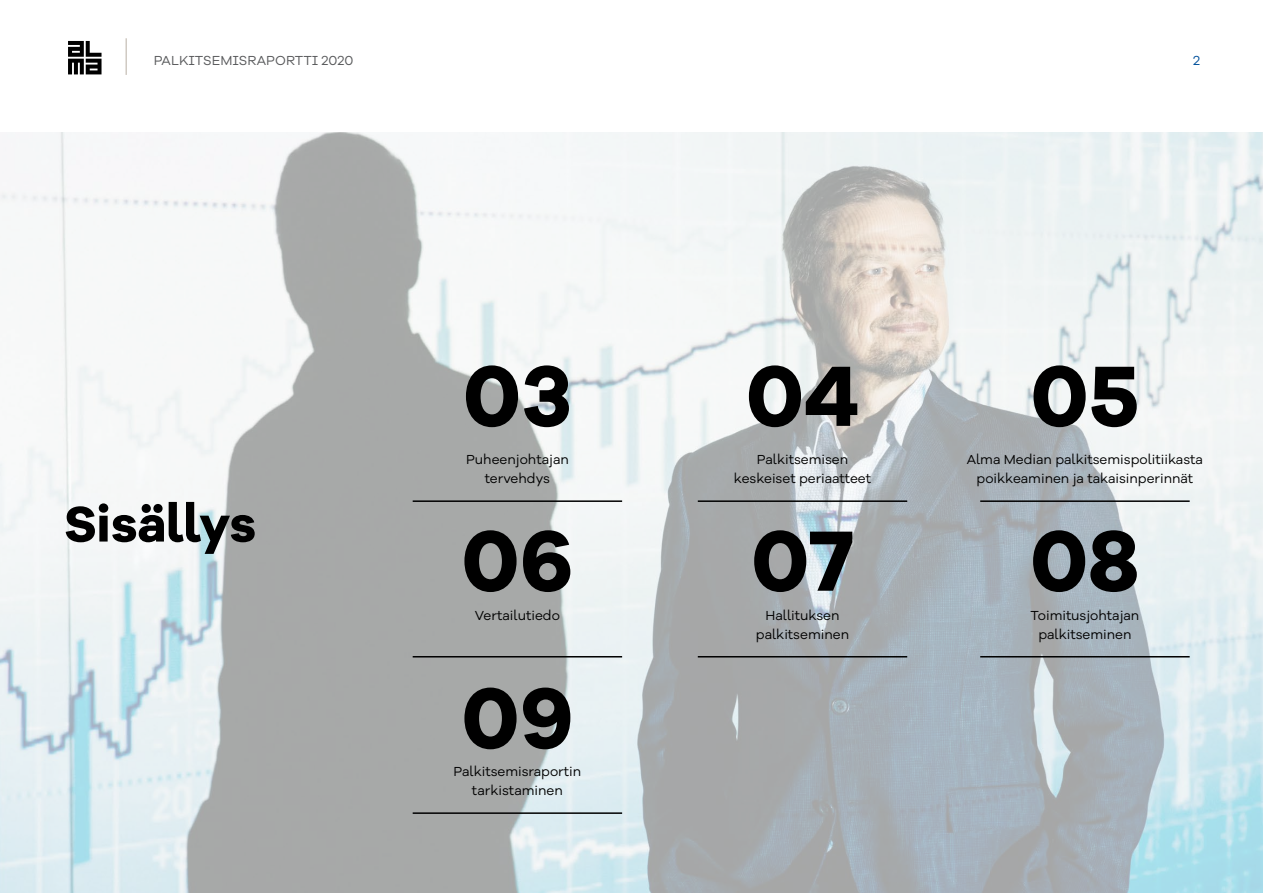
<style>
.page{position:relative;width:1263px;height:893px;background:#fff}
.page>*{position:absolute;margin:0;border:0;box-sizing:border-box;transform-origin:0 0}
.t1{font:700 88.2px/164.9px "Galano Grotesque Alt";color:#000}
.t2{font:700 51.45px "Galano Grotesque Alt";color:#000}
.t3{font:13.5px/19.5px "Galano Grotesque Alt";color:#000;text-align:center}
.t4{font:13.5px "Galano Grotesque Alt";letter-spacing:.01em;color:#58595b}
.t5{font:13.5px "Galano Grotesque Alt";color:#00509b}
</style>
<div class="page">
<hr style="left:126px;top:38px;width:1px;height:37px;background:#b9afa5">
<svg style="left:68px;top:41px;width:34px;height:33px"></svg>
<img style="left:0;top:132px;width:1263px;height:761px">
<hr style="left:413px;top:656px;width:209px;height:1px;background:#000">
<hr style="left:413px;top:812px;width:209px;height:2px;background:#000">
<hr style="left:413px;top:500px;width:209px;height:2px;background:#000">
<hr style="left:698px;top:656px;width:209px;height:1px;background:#000">
<hr style="left:698px;top:500px;width:209px;height:2px;background:#000">
<hr style="left:980px;top:656px;width:210px;height:1px;background:#000">
<hr style="left:980px;top:500px;width:210px;height:2px;background:#000">
<p class="t4" style="left:154px;top:51px;width:201px">PALKITSEMISRAPORTTI 2020</p>
<p class="t5" style="left:1193px;top:51px;width:8px">2</p>
<h2 class="t2" style="left:64px;top:491px;width:194px">Sisällys</h2>
<h1 class="t1" style="left:461px;top:311px;width:114px">03<br>06</h1>
<p class="t3" style="left:466px;top:449px;width:104px">Puheenjohtajan tervehdys</p>
<p class="t3" style="left:475px;top:605px;width:86px">Vertailutiedo</p>
<h1 class="t1" style="left:461px;top:633px;width:114px">09</h1>
<p class="t3" style="left:453px;top:761px;width:129px">Palkitsemisraportin tarkistaminen</p>
<h1 class="t1" style="left:746px;top:311px;width:115px">04<br>07</h1>
<p class="t3" style="left:734px;top:449px;width:139px">Palkitsemisen keskeiset periaatteet</p>
<h1 class="t1" style="left:1030px;top:311px;width:111px">05<br>08</h1>
<p class="t3" style="left:967px;top:449px;width:238px">Alma Median palkitsemispolitiikasta poikkeaminen ja takaisinperinnät</p>
<p class="t3" style="left:756px;top:605px;width:95px">Hallituksen palkitseminen</p>
<p class="t3" style="left:1030px;top:605px;width:110px">Toimitusjohtajan palkitseminen</p>
</div>
